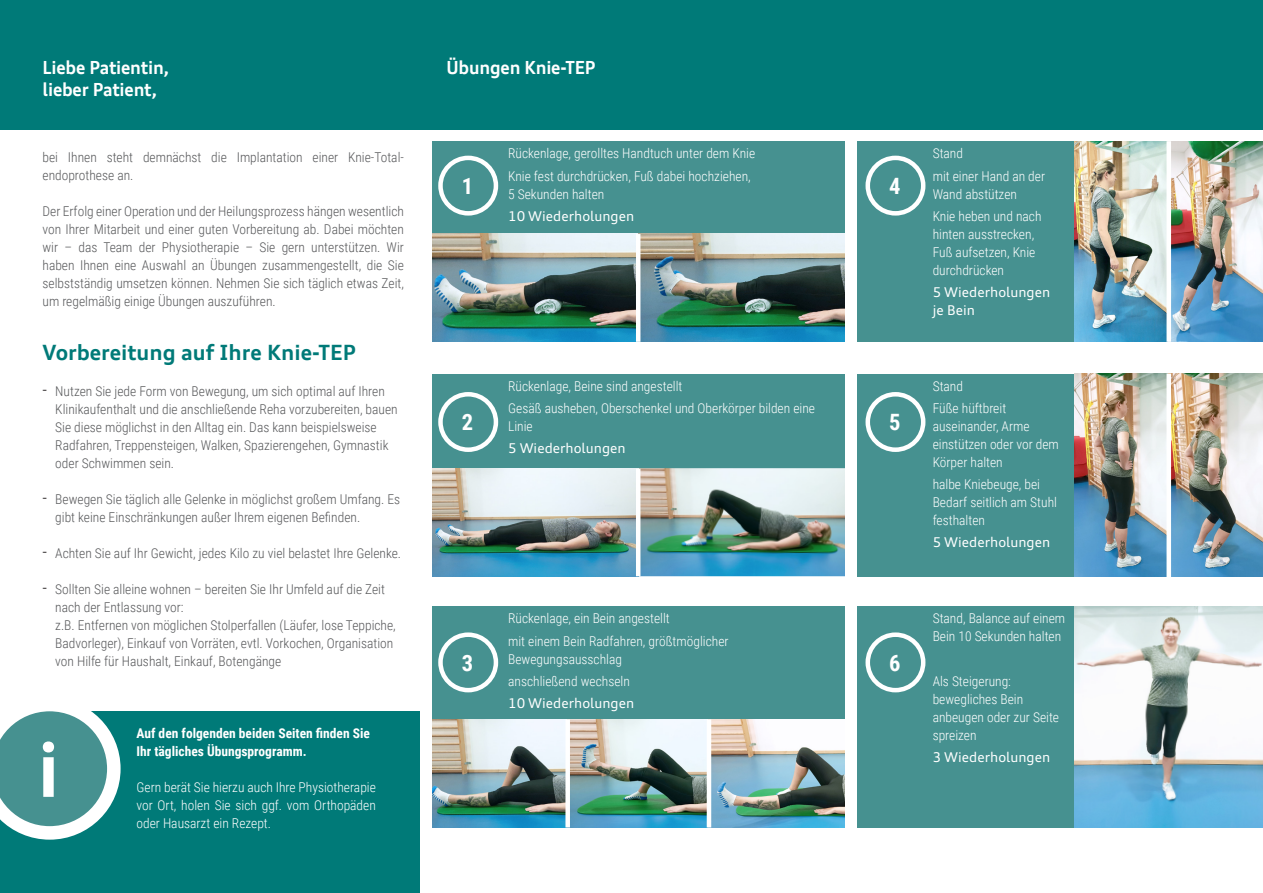
<style>
.page{position:relative;width:1263px;height:893px;background:#fff}
.page>*{position:absolute;margin:0;border:0;box-sizing:border-box;transform-origin:0 0}
.t1{font:700 75px "Roboto Condensed";color:#fff}
.t2{font:700 22.5px "Roboto Condensed";color:#fff}
.t3{font:700 21px "Audi Type";color:#007a78}
.t4{font:700 18px/22.5px "Audi Type";letter-spacing:-.01em;color:#fff;scale:.95 1}
.t5{font:300 13.5px/18px "Roboto Condensed";color:#57585a}
.t6{font:300 13.5px/18px "Roboto Condensed";color:#fff}
.t7{font:13.5px/18px "Audi Type";color:#fff}
.t8{font:700 13.5px/18px "Roboto Condensed";color:#fff}
.s1{font-size:18px;color:#231f20}
</style>
<div class="page">
<div style="left:0;top:711px;width:426px;height:182px;background:#007a78"></div>
<div style="left:426px;top:0;width:837px;height:130px;background:#007a78"></div>
<div style="left:0;top:0;width:426px;height:130px;background:#007a78"></div>
<div style="left:426px;top:141px;width:423px;height:129px;background:#469190"></div>
<div style="left:849px;top:141px;width:225px;height:201px;background:#469190"></div>
<div style="left:849px;top:374px;width:225px;height:202px;background:#469190"></div>
<div style="left:849px;top:606px;width:225px;height:221px;background:#469190"></div>
<div style="left:426px;top:374px;width:423px;height:128px;background:#469190"></div>
<div style="left:426px;top:606px;width:423px;height:129px;background:#469190"></div>
<svg style="left:0;top:711px;width:121px;height:129px;background:#66a7a6"></svg>
<div style="left:438px;top:156px;width:60px;height:60px;border:4px solid #fff;border-radius:50%"></div>
<div style="left:865px;top:156px;width:60px;height:60px;border:4px solid #fff;border-radius:50%"></div>
<div style="left:438px;top:392px;width:60px;height:60px;border:4px solid #fff;border-radius:50%"></div>
<div style="left:865px;top:392px;width:60px;height:60px;border:4px solid #fff;border-radius:50%"></div>
<div style="left:438px;top:632px;width:60px;height:60px;border:4px solid #fff;border-radius:50%"></div>
<div style="left:865px;top:632px;width:60px;height:60px;border:4px solid #fff;border-radius:50%"></div>
<img style="left:432px;top:234px;width:413px;height:108px">
<img style="left:1074px;top:141px;width:189px;height:201px">
<img style="left:1074px;top:374px;width:189px;height:202px">
<img style="left:1074px;top:606px;width:189px;height:221px">
<img style="left:432px;top:468px;width:413px;height:108px">
<img style="left:432px;top:719px;width:413px;height:108px">
<hr style="left:636px;top:234px;width:4px;height:108px;background:#fff">
<div style="left:1166px;top:141px;width:5px;height:201px;background:#fff"></div>
<div style="left:1166px;top:374px;width:5px;height:205px;background:#fff"></div>
<hr style="left:636px;top:469px;width:4px;height:107px;background:#fff">
<div style="left:565px;top:719px;width:5px;height:108px;background:#fff"></div>
<hr style="left:707px;top:719px;width:4px;height:108px;background:#fff">
<div style="left:420px;top:138px;width:12px;height:755px;background:#fff"></div>
<div style="left:845px;top:138px;width:11px;height:755px;background:#fff"></div>
<h3 class="t4" style="left:43px;top:56px;width:135px">Liebe Patientin, lieber Patient,</h3>
<h3 class="t4" style="left:446px;top:56px;width:158px">Übungen Knie-TEP</h3>
<p class="t5" style="left:43px;top:148px;width:363px">bei Ihnen steht demnächst die Implantation einer Knie-Total&shy;endoprothese an.</p>
<p class="t5" style="left:43px;top:202px;width:363px;text-align:justify">Der Erfolg einer Operation und der Heilungsprozess hängen wesentlich von Ihrer Mitarbeit und einer guten Vorbereitung ab. Dabei möchten wir – das Team der Physiotherapie – Sie gern unterstützen. Wir haben Ihnen eine Auswahl an Übungen zusammengestellt, die Sie selbstständig umsetzen können. Nehmen Sie sich täglich etwas Zeit, um regelmäßig einige Übungen auszuführen.</p>
<h3 class="t3" style="left:43px;top:339px;width:315px">Vorbereitung auf Ihre Knie-TEP</h3>
<p class="t5" style="left:55px;top:382px;width:344px;text-indent:-13px"><span class="s1">‑</span> Nutzen Sie jede Form von Bewegung, um sich optimal auf Ihren Klinikaufenthalt und die anschließende Reha vorzubereiten, bauen Sie diese möglichst in den Alltag ein. Das kann beispielsweise Radfahren, Treppensteigen, Walken, Spazierengehen, Gymnastik oder Schwimmen sein.</p>
<p class="t5" style="left:55px;top:490px;width:346px;text-indent:-13px"><span class="s1">‑</span> Bewegen Sie täglich alle Gelenke in möglichst großem Umfang. Es gibt keine Einschränkungen außer Ihrem eigenen Befinden.</p>
<p class="t5" style="left:43px;top:544px;width:360px"><span class="s1">‑</span> Achten Sie auf Ihr Gewicht, jedes Kilo zu viel belastet Ihre Gelenke.</p>
<p class="t5" style="left:55px;top:580px;width:342px;text-indent:-13px"><span class="s1">‑</span> Sollten Sie alleine wohnen – bereiten Sie Ihr Umfeld auf die Zeit nach der Entlassung vor:<br>z.B. Entfernen von möglichen Stolperfallen (Läufer, lose Teppiche, Badvorleger), Einkauf von Vorräten, evtl. Vorkochen, Organisation von Hilfe für Haushalt, Einkauf, Botengänge</p>
<h1 class="t1" style="left:39px;top:718px;width:20px">i</h1>
<p class="t8" style="left:136px;top:724px;width:235px">Auf den folgenden beiden Seiten finden Sie<br>Ihr tägliches Übungsprogramm.</p>
<p class="t6" style="left:136px;top:778px;width:241px;text-align:justify">Gern berät Sie hierzu auch Ihre Physiotherapie vor Ort, holen Sie sich ggf. vom Orthopäden oder Hausarzt ein Rezept.</p>
<p class="t6" style="left:508px;top:142px;width:249px;line-height:22.2px">Rückenlage, gerolltes Handtuch unter dem Knie<br>Knie fest durchdrücken, Fuß dabei hochziehen,</p>
<p class="t6" style="left:508px;top:184px;width:98px">5 Sekunden halten</p>
<p class="t7" style="left:508px;top:207px;width:128px">10 Wiederholungen</p>
<h2 class="t2" style="left:462px;top:170px;width:13px">1</h2>
<h2 class="t2" style="left:889px;top:170px;width:13px">4</h2>
<p class="t6" style="left:508px;top:375px;width:308px;line-height:22.2px">Rückenlage, Beine sind angestellt<br>Gesäß ausheben, Oberschenkel und Oberkörper bilden eine</p>
<p class="t6" style="left:508px;top:417px;width:26px">Linie</p>
<p class="t7" style="left:508px;top:439px;width:119px">5 Wiederholungen</p>
<h2 class="t2" style="left:462px;top:407px;width:13px">2</h2>
<h2 class="t2" style="left:889px;top:407px;width:13px">5</h2>
<p class="t6" style="left:508px;top:607px;width:222px;line-height:22.2px">Rückenlage, ein Bein angestellt<br>mit einem Bein Radfahren, größtmöglicher</p>
<p class="t6" style="left:508px;top:647px;width:123px;line-height:22.2px">Bewegungsausschlag anschließend wechseln</p>
<p class="t7" style="left:508px;top:694px;width:128px">10 Wiederholungen</p>
<h2 class="t2" style="left:462px;top:647px;width:13px">3</h2>
<h2 class="t2" style="left:889px;top:647px;width:13px">6</h2>
<p class="t6" style="left:933px;top:142px;width:114px;line-height:22.2px">Stand<br>mit einer Hand an der</p>
<p class="t6" style="left:933px;top:182px;width:110px;line-height:22.2px">Wand abstützen<br>Knie heben und nach</p>
<p class="t6" style="left:933px;top:225px;width:104px;text-align:justify">hinten ausstrecken, Fuß aufsetzen, Knie durchdrücken</p>
<p class="t7" style="left:933px;top:283px;width:119px">5 Wiederholungen je Bein</p>
<p class="t6" style="left:933px;top:374px;width:75px;line-height:22.2px">Stand<br>Füße hüftbreit</p>
<p class="t6" style="left:933px;top:417px;width:128px">auseinander, Arme einstützen oder vor dem<br>Körper halten</p>
<p class="t6" style="left:933px;top:475px;width:126px">halbe Kniebeuge, bei<br>Bedarf seitlich am Stuhl festhalten</p>
<p class="t7" style="left:933px;top:533px;width:119px">5 Wiederholungen</p>
<p class="t6" style="left:933px;top:609px;width:134px">Stand, Balance auf einem<br>Bein 10 Sekunden halten</p>
<p class="t6" style="left:933px;top:671px;width:128px">Als Steigerung: bewegliches Bein anbeugen oder zur Seite spreizen</p>
<p class="t7" style="left:933px;top:748px;width:119px">3 Wiederholungen</p>
</div>
